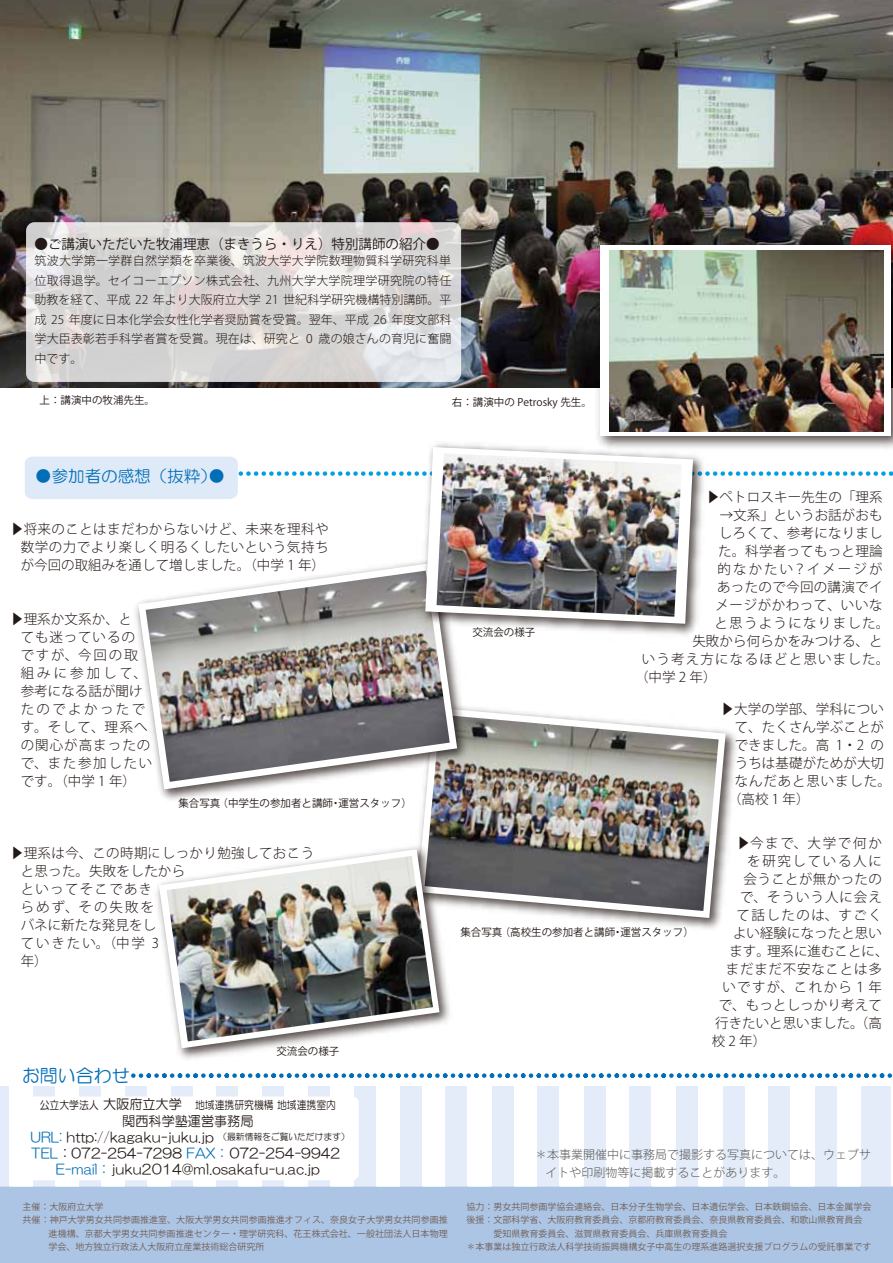
<style>
.page{position:relative;width:893px;height:1263px;background:#fff}
.page>*{position:absolute;margin:0;border:0;box-sizing:border-box;transform-origin:0 0}
.t1{font:18px "HG Maru Gothic MPRO";color:#036eb8}
.t2{font:16.5px "HG Maru Gothic MPRO";color:#036eb8}
.t3{font:13.65px "HG Maru Gothic MPRO";letter-spacing:.025em;color:#221815;scale:.96 1}
.t4{font:13.65px "HG Maru Gothic MPRO";color:#221815;scale:.96 1}
.t5{font:300 13.5px/18px "Koz Go Pro";letter-spacing:.03em;color:#221815;text-align:justify}
.t6{font:300 13.5px/18px "Koz Go Pro";letter-spacing:.075em;color:#221815}
.t7{font:300 13.5px "Koz Go Pro";letter-spacing:.01em;color:#221815}
.t8{font:13.5px "Koz Go Pro";color:#221815}
.t9{font:300 13.5px "Koz Go Pro";color:#221815}
.t10{font:300 13.5px "Koz Go Pro";letter-spacing:.005em;color:#221815}
.t11{font:300 13.5px "Koz Go Pro";letter-spacing:.09em;color:#221815}
.t12{font:300 13.5px "Koz Go Pro";letter-spacing:.095em;color:#221815}
.t13{font:300 13.5px "Koz Go Pro";letter-spacing:.155em;color:#221815}
.t14{font:300 13.5px "Koz Go Pro";letter-spacing:.055em;color:#221815}
.t15{font:300 13.5px "Koz Go Pro";letter-spacing:.1em;color:#221815}
.t16{font:300 13.5px "Koz Go Pro";letter-spacing:.065em;color:#221815}
.t17{font:300 13.5px "Koz Go Pro";letter-spacing:.13em;color:#221815}
.t18{font:300 13.5px "Koz Go Pro";letter-spacing:.07em;color:#221815}
.t19{font:300 13.5px "Koz Go Pro";letter-spacing:.11em;color:#221815}
.t20{font:300 13.5px "Koz Go Pro";letter-spacing:.12em;color:#221815}
.t21{font:300 12px/19.5px "Koz Go Pro";letter-spacing:.005em;color:#221815;text-align:justify}
.t22{font:300 12px/18px "Koz Go Pro";color:#595757}
.t23{font:11.4px "HG Maru Gothic MPRO";color:#221815;scale:.87 1}
.t24{font:10.5px "Koz Go Pro";color:#221815}
.t25{font:9px/13.5px "Koz Go Pro";color:#705f57}
.s1{font-size:13.65px}
.s2{color:#036eb8}
.s3{font-size:9.15px}
</style>
<div class="page">
<img style="left:0;top:0;width:893px;height:387px">
<div style="left:0;top:1186px;width:893px;height:77px;background:#adc5e5"></div>
<div style="left:0;top:1086px;width:9px;height:100px;background:#e3ecf8"></div>
<div style="left:33px;top:1086px;width:22px;height:100px;background:#e3ecf8"></div>
<div style="left:79px;top:1086px;width:22px;height:100px;background:#e3ecf8"></div>
<div style="left:125px;top:1086px;width:22px;height:100px;background:#e3ecf8"></div>
<div style="left:171px;top:1086px;width:22px;height:100px;background:#e3ecf8"></div>
<div style="left:216px;top:1086px;width:22px;height:100px;background:#e3ecf8"></div>
<div style="left:262px;top:1086px;width:22px;height:100px;background:#e3ecf8"></div>
<div style="left:308px;top:1086px;width:21px;height:100px;background:#e3ecf8"></div>
<div style="left:354px;top:1086px;width:22px;height:100px;background:#e3ecf8"></div>
<div style="left:400px;top:1086px;width:22px;height:100px;background:#e3ecf8"></div>
<div style="left:446px;top:1086px;width:21px;height:100px;background:#e3ecf8"></div>
<div style="left:492px;top:1086px;width:21px;height:100px;background:#e3ecf8"></div>
<div style="left:538px;top:1086px;width:21px;height:100px;background:#e3ecf8"></div>
<div style="left:584px;top:1086px;width:21px;height:100px;background:#e3ecf8"></div>
<div style="left:630px;top:1086px;width:21px;height:100px;background:#e3ecf8"></div>
<div style="left:677px;top:1086px;width:21px;height:100px;background:#e3ecf8"></div>
<div style="left:723px;top:1086px;width:21px;height:100px;background:#e3ecf8"></div>
<div style="left:769px;top:1086px;width:21px;height:100px;background:#e3ecf8"></div>
<div style="left:815px;top:1086px;width:21px;height:100px;background:#e3ecf8"></div>
<div style="left:861px;top:1086px;width:29px;height:100px;background:#e3ecf8"></div>
<div style="left:18px;top:1096px;width:341px;height:84px;background:#fff;border-radius:6px"></div>
<svg style="left:133px;top:1073px;width:760px;height:5px"></svg>
<svg style="left:25px;top:456px;width:868px;height:43px"></svg>
<svg style="left:26px;top:222px;width:435px;height:160px;background:#dbd9d9"></svg>
<img style="left:585px;top:731px;width:151px;height:198px">
<svg style="left:420px;top:708px;width:306px;height:210px"></svg>
<img style="left:425px;top:714px;width:294px;height:197px">
<img style="left:135px;top:562px;width:343px;height:245px">
<svg style="left:138px;top:563px;width:319px;height:226px"></svg>
<img style="left:146px;top:571px;width:304px;height:211px">
<img style="left:416px;top:443px;width:294px;height:199px">
<svg style="left:425px;top:447px;width:268px;height:177px"></svg>
<img style="left:437px;top:453px;width:245px;height:164px">
<img style="left:156px;top:832px;width:302px;height:227px">
<svg style="left:159px;top:849px;width:280px;height:199px"></svg>
<img style="left:167px;top:856px;width:266px;height:185px">
<img style="left:591px;top:236px;width:302px;height:219px">
<div style="left:601px;top:245px;width:290px;height:191px;background:#fff"></div>
<img style="left:610px;top:250px;width:274px;height:181px">
<p class="t8" style="left:35px;top:235px;width:407px">●ご講演いただいた牧浦理恵（まきうら・りえ）特別講師の紹介●</p>
<p class="t21" style="left:35px;top:251px;width:418px">筑波大学第一学群自然学類を卒業後、筑波大学大学院数理物質科学研究科単位取得退学。セイコーエプソン株式会社、九州大学大学院理学研究院の特任助教を経て、平成 22 年より大阪府立大学 21 世紀科学研究機構特別講師。平成 25 年度に日本化学会女性化学者奨励賞を受賞。翌年、平成 26 年度文部科学大臣表彰若手科学者賞を受賞。現在は、研究と 0 歳の娘さんの育児に奮闘中です。</p>
<p class="t24" style="left:40px;top:394px;width:117px">上：講演中の牧浦先生。</p>
<p class="t24" style="left:452px;top:395px;width:141px">右：講演中の Petrosky 先生。</p>
<p class="t2" style="left:35px;top:468px;width:191px">●参加者の感想（抜粋）●</p>
<p class="t5" style="left:21px;top:520px;width:309px;text-indent:-11px">▶将来のことはまだわからないけど、未来を理科や数学の力でより楽しく明るくしたいという気持ちが今回の取組みを通して増しました。（中学 1 年）</p>
<p class="t6" style="left:21px;top:610px;width:133px;text-indent:-11px">▶理系か文系か、と<br>ても迷っているの<br>ですが、今回の取組みに参加して、参考になる話が聞けたのでよかったです。そして、理系への関心が高まったので、また参加したいです。（中学 1 年）</p>
<p class="t24" style="left:178px;top:796px;width:235px">集合写真（中学生の参加者と講師・運営スタッフ）</p>
<p class="t5" style="left:21px;top:844px;width:295px;text-align:left;text-indent:-11px">▶理系は今、この時期にしっかり勉強しておこうと思った。失敗をしたから<br>といってそこであき<br>らめず、その失敗を<br>バネに新たな発見をし<br>ていきたい。（中学 3<br>年）</p>
<p class="t1" style="left:22px;top:1066px;width:109px">お問い合わせ</p>
<p class="t24" style="left:276px;top:1044px;width:64px">交流会の様子</p>
<p class="t23" style="left:40px;top:1099px;width:342px">公立大学法人 <span class="s1">大阪府立大学　</span>地域連携研究機構 地域連携室内</p>
<p class="t4" style="left:122px;top:1114px;width:138px">関西科学塾運営事務局</p>
<p class="t3" style="left:31px;top:1130px;width:334px"><span class="s2">URL:</span> http://kagaku-juku.jp <span class="s3">（最新情報をご覧いただけます）</span></p>
<p class="t4" style="left:31px;top:1146px;width:323px"><span class="s2">TEL</span>：072-254-7298 <span class="s2">FAX：</span>072-254-9942</p>
<p class="t3" style="left:56px;top:1162px;width:277px"><span class="s2">E-mail：</span>juku2014@ml.osakafu-u.ac.jp</p>
<p class="t25" style="left:23px;top:1200px;width:82px">主催：大阪府立大学</p>
<p class="t25" style="left:23px;top:1213px;width:427px">共催：神戸大学男女共同参画推進室、大阪大学男女共同参画推進オフィス、奈良女子大学男女共同参画推</p>
<p class="t25" style="left:49px;top:1227px;width:401px">進機構、京都大学男女共同参画推進センター・理学研究科、花王株式会社、一般社団法人日本物理</p>
<p class="t25" style="left:49px;top:1240px;width:217px">学会、地方独立行政法人大阪府立産業技術総合研究所</p>
<p class="t24" style="left:472px;top:625px;width:64px">交流会の様子</p>
<p class="t7" style="left:706px;top:488px;width:178px">▶ペトロスキー先生の「理系</p>
<p class="t7" style="left:720px;top:506px;width:164px">→文系」というお話がおも</p>
<p class="t5" style="left:719px;top:524px;width:165px">しろくて、参考になりまし</p>
<p class="t5" style="left:718px;top:542px;width:166px">た。科学者ってもっと理論</p>
<p class="t13" style="left:717px;top:560px;width:167px">的なかたい？イメージが</p>
<p class="t5" style="left:717px;top:578px;width:167px">あったので今回の講演でイ</p>
<p class="t5" style="left:716px;top:596px;width:168px">メージがかわって、いいな</p>
<p class="t12" style="left:714px;top:614px;width:176px">と思うようになりました。</p>
<p class="t7" style="left:692px;top:632px;width:192px">失敗から何らかをみつける、と</p>
<p class="t11" style="left:642px;top:650px;width:249px">いう考え方になるほどと思いました。</p>
<p class="t5" style="left:635px;top:668px;width:83px">（中学 2 年）</p>
<p class="t5" style="left:720px;top:700px;width:165px">▶大学の学部、学科につい</p>
<p class="t7" style="left:735px;top:718px;width:151px">て、たくさん学ぶことが</p>
<p class="t5" style="left:735px;top:736px;width:151px">できました。高 1・2 の</p>
<p class="t10" style="left:735px;top:754px;width:151px">うちは基礎がためが大切</p>
<p class="t16" style="left:735px;top:772px;width:158px">なんだあと思いました。</p>
<p class="t5" style="left:728px;top:790px;width:83px">（高校 1 年）</p>
<p class="t24" style="left:460px;top:925px;width:235px">集合写真（高校生の参加者と講師・運営スタッフ）</p>
<p class="t17" style="left:736px;top:834px;width:147px">▶今まで、大学で何か</p>
<p class="t20" style="left:747px;top:852px;width:136px">を研究している人に</p>
<p class="t5" style="left:744px;top:870px;width:140px">会うことが無かったの</p>
<p class="t18" style="left:740px;top:888px;width:143px">で、そういう人に会え</p>
<p class="t19" style="left:736px;top:906px;width:147px">て話したのは、すごく</p>
<p class="t10" style="left:733px;top:924px;width:150px">よい経験になったと思い</p>
<p class="t9" style="left:729px;top:942px;width:161px">ます。理系に進むことに、</p>
<p class="t14" style="left:726px;top:960px;width:157px">まだまだ不安なことは多</p>
<p class="t15" style="left:722px;top:978px;width:161px">いですが、これから１年</p>
<p class="t7" style="left:719px;top:996px;width:165px">で、もっとしっかり考えて</p>
<p class="t9" style="left:715px;top:1014px;width:168px">行きたいと思いました。（高</p>
<p class="t5" style="left:712px;top:1032px;width:56px">校2年）</p>
<p class="t22" style="left:545px;top:1145px;width:327px;text-indent:-10px">＊本事業開催中に事務局で撮影する写真については、ウェブサイトや印刷物等に掲載することがあります。</p>
<p class="t25" style="left:466px;top:1200px;width:406px">協力：男女共同参画学協会連絡会、日本分子生物学会、日本遺伝学会、日本鉄鋼協会、日本金属学会後援：文部科学省、大阪府教育委員会、京都府教育委員会、奈良県教育委員会、和歌山県教育員会　　　愛知県教育委員会、滋賀県教育委員会、兵庫県教育委員会<br>＊本事業は独立行政法人科学技術振興機構女子中高生の理系進路選択支援プログラムの受託事業です</p>
</div>
